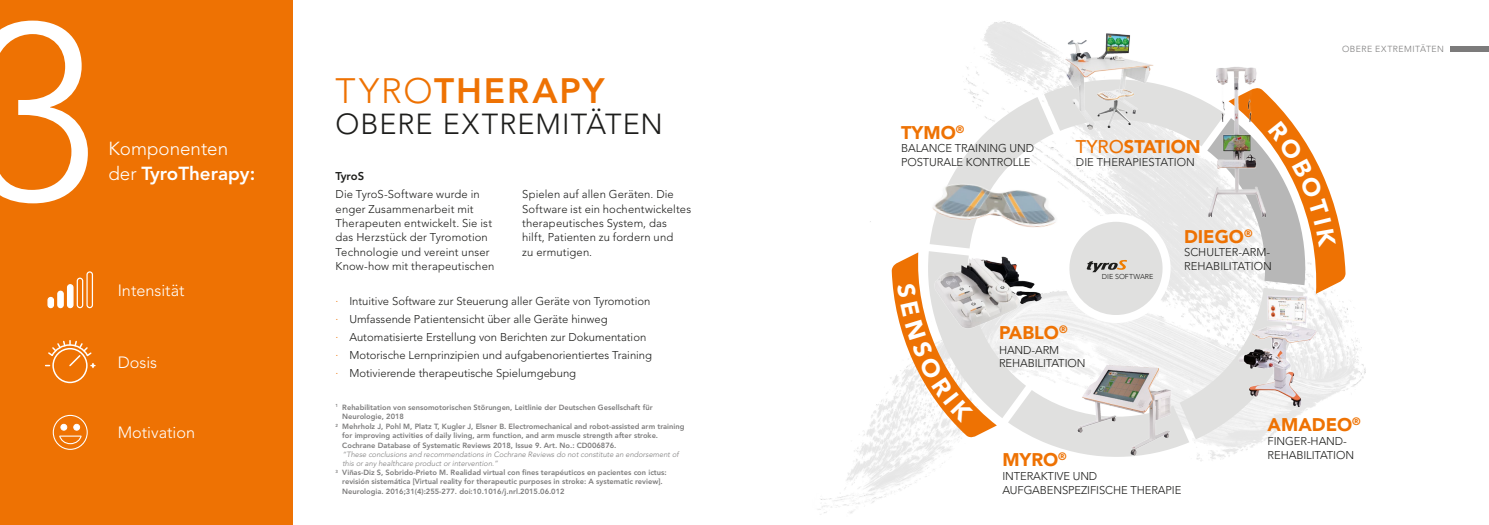
<style>
.page{position:relative;width:1489px;height:525px;background:#fff}
.page>*{position:absolute;margin:0;border:0;box-sizing:border-box;transform-origin:0 0}
.t1{font:300 249.38px "Avenir";color:#fff}
.t2{font:800 35px "Avenir";letter-spacing:.055em;color:#ee7203}
.t3{font:300 28.75px "Avenir";letter-spacing:.035em;color:#1d1d1b}
.t4{font:300 18.75px/25.1px "Avenir";color:#fff}
.t5{font:900 18.25px "Avenir";color:#ee7203}
.t6{font:300 16.25px "Avenir";color:#fff}
.t7{font:300 11.25px/14.4px "Avenir";color:#1d1d1b}
.t8{font:800 11.25px "Avenir";letter-spacing:-.01em;color:#1d1d1b}
.t9{font:300 8.75px "Avenir";letter-spacing:.055em;color:#7c7b7b}
.t10{font:800 7.5px/9.2px "Avenir";color:#7c7b7b}
.t11{font:italic 300 7.5px/9.2px "Avenir";color:#7c7b7b}
.t12{font:300 7.12px "Avenir";color:#1d1d1b}
.s1{font-weight:800}
.s2{font-weight:300}
.s3{color:#ee7203}
.s4{font-weight:500}
</style>
<div class="page">
<img style="left:818px;top:21px;width:548px;height:494px">
<div style="left:1449px;top:46px;width:39px;height:6px;background:#7c7b7b"></div>
<div style="left:0;top:0;width:293px;height:524px;background:#ee7203"></div>
<svg style="left:45px;top:340px;width:51px;height:44px"></svg>
<div style="left:53px;top:414px;width:35px;height:35px;border:1px solid #fff;border-radius:50%"></div>
<svg style="left:58px;top:424px;width:24px;height:20px"></svg>
<img style="left:1030px;top:31px;width:126px;height:48px">
<img style="left:1179px;top:60px;width:112px;height:19px">
<svg style="left:76px;top:271px;width:17px;height:37px"></svg>
<div style="left:68px;top:284px;width:5px;height:23px;background:#fff;border-radius:3px"></div>
<div style="left:67px;top:284px;width:7px;height:24px;border:1px solid #fff;border-radius:3px"></div>
<div style="left:58px;top:291px;width:5px;height:16px;background:#fff;border-radius:3px"></div>
<div style="left:57px;top:290px;width:7px;height:18px;border:1px solid #fff;border-radius:3px"></div>
<div style="left:48px;top:297px;width:5px;height:10px;background:#fff;border-radius:3px"></div>
<div style="left:47px;top:297px;width:7px;height:11px;border:1px solid #fff;border-radius:3px"></div>
<svg style="left:891px;top:79px;width:454px;height:378px"></svg>
<h1 class="t1" style="left:-32px;top:-32px;width:131px">3</h1>
<h3 class="t4" style="left:108px;top:136px;width:148px">Komponenten der <span class="s1">TyroTherapy:</span></h3>
<h3 class="t6" style="left:118px;top:280px;width:68px">Intensität</h3>
<h3 class="t6" style="left:118px;top:352px;width:41px">Dosis</h3>
<h3 class="t6" style="left:118px;top:423px;width:79px">Motivation</h3>
<h2 class="t2" style="left:335px;top:70px;width:271px"><span class="s2">TYRO</span>THERAPY</h2>
<h3 class="t3" style="left:335px;top:107px;width:329px">OBERE EXTREMITÄTEN</h3>
<p class="t8" style="left:335px;top:169px;width:30px">TyroS</p>
<p class="t7" style="left:335px;top:187px;width:160px">Die TyroS-Software wurde in enger Zusammenarbeit mit<br>Therapeuten entwickelt. Sie ist das Herzstück der Tyromotion<br>Technologie und vereint unser<br>Know-how mit therapeutischen</p>
<p class="t7" style="left:522px;top:187px;width:170px">Spielen auf allen Geräten. Die<br>Software ist ein hochentwickeltes therapeutisches System, das hilft, Patienten zu fordern und<br>zu ermutigen.</p>
<p class="t7" style="left:335px;top:292px;width:318px;line-height:17.9px"><span class="s3">·</span> Intuitive Software zur Steuerung aller Geräte von Tyromotion <span class="s3">·</span> Umfassende Patientensicht über alle Geräte hinweg<br><span class="s3">·</span> Automatisierte Erstellung von Berichten zur Dokumentation<br><span class="s3">·</span> Motorische Lernprinzipien und aufgabenorientiertes Training <span class="s3">·</span> Motivierende therapeutische Spielumgebung</p>
<p class="t10" style="left:342px;top:402px;width:312px;text-indent:-7px"><sup>1</sup> Rehabilitation von sensomotorischen Störungen, Leitlinie der Deutschen Gesellschaft für<br>Neurologie, 2018</p>
<p class="t10" style="left:342px;top:421px;width:344px;text-indent:-7px"><sup>2</sup> Mehrholz J, Pohl M, Platz T, Kugler J, Elsner B. Electromechanical and robot-assisted arm training for improving activities of daily living, arm function, and arm muscle strength after stroke.<br>Cochrane Database of Systematic Reviews 2018, Issue 9. Art. No.: CD006876.</p>
<p class="t10" style="left:342px;top:467px;width:326px;text-indent:-7px"><sup>3</sup> Viñas-Diz S, Sobrido-Prieto M. Realidad virtual con fines terapéuticos en pacientes con ictus: revisión sistemática [Virtual reality for therapeutic purposes in stroke: A systematic review].<br>Neurologia. 2016;31(4):255-277. doi:10.1016/j.nrl.2015.06.012</p>
<p class="t11" style="left:342px;top:449px;width:338px">“These conclusions and recommendations in Cochrane Reviews do not constitute an endorsement of this or any healthcare product or intervention.”</p>
<h3 class="t5" style="left:901px;top:121px;width:65px">TYMO<sup>®</sup></h3>
<p class="t7" style="left:901px;top:142px;width:134px;line-height:13.5px">BALANCE TRAINING UND<br>POSTURALE KONTROLLE</p>
<h3 class="t5" style="left:1075px;top:135px;width:126px"><span class="s4">TYRO</span>STATION</h3>
<p class="t7" style="left:1075px;top:155px;width:120px">DIE THERAPIESTATION</p>
<h3 class="t5" style="left:999px;top:321px;width:70px">PABLO<sup>®</sup></h3>
<p class="t12" style="left:1101px;top:272px;width:53px">DIE SOFTWARE</p>
<h3 class="t5" style="left:1183px;top:225px;width:70px">DIEGO<sup>®</sup></h3>
<p class="t7" style="left:1183px;top:245px;width:89px;line-height:13.5px">SCHULTER-ARM-<br>REHABILITATION</p>
<p class="t7" style="left:999px;top:343px;width:88px;line-height:13.5px">HAND-ARM<br>REHABILITATION</p>
<p class="t9" style="left:1341px;top:43px;width:103px">OBERE EXTREMITÄTEN</p>
<h3 class="t5" style="left:1002px;top:448px;width:66px">MYRO<sup>®</sup></h3>
<p class="t7" style="left:1002px;top:469px;width:180px;line-height:13.5px">INTERAKTIVE UND<br>AUFGABENSPEZIFISCHE THERAPIE</p>
<h3 class="t5" style="left:1267px;top:413px;width:95px">AMADEO<sup>®</sup></h3>
<p class="t7" style="left:1267px;top:434px;width:88px;line-height:13.5px">FINGER-HAND-<br>REHABILITATION</p>
</div>
